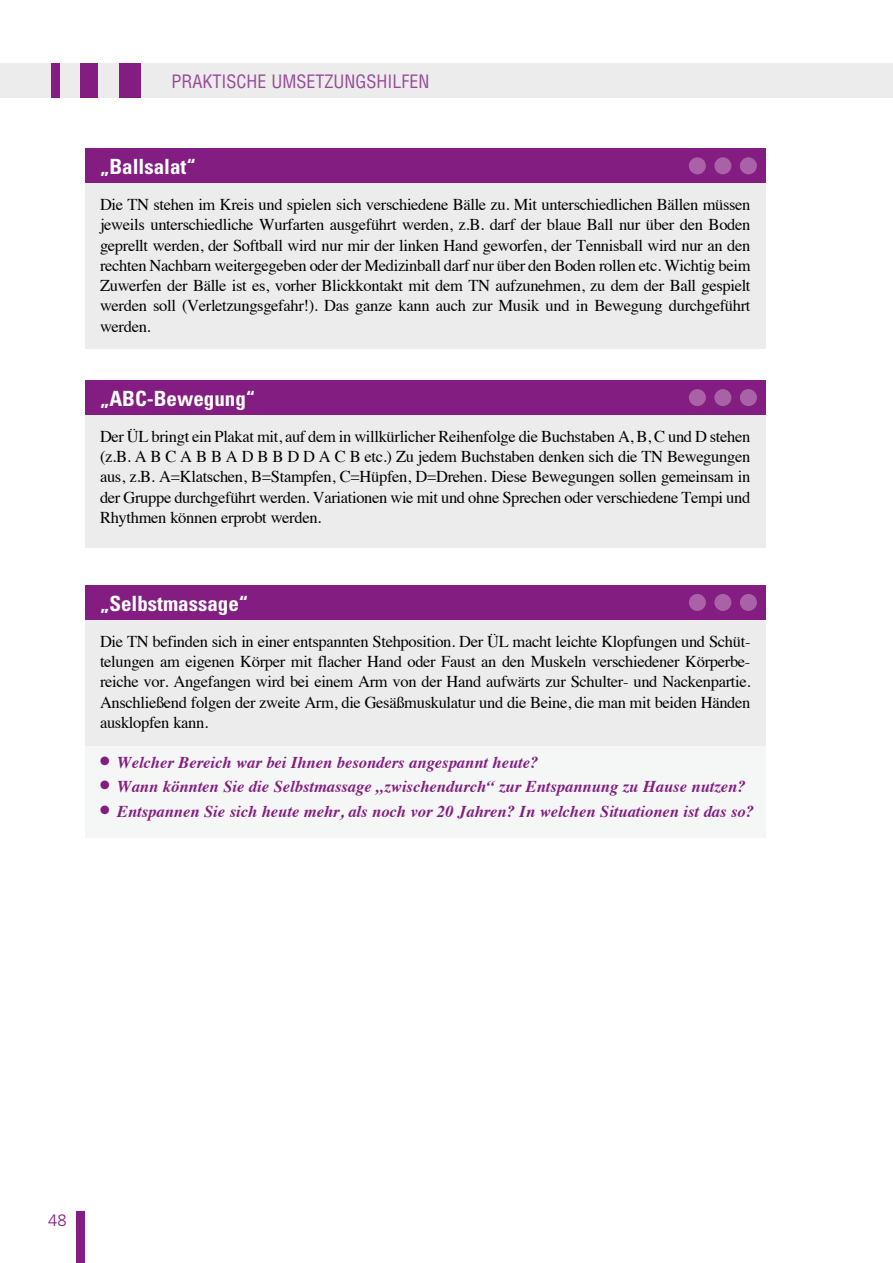
<style>
.page{position:relative;width:893px;height:1263px;background:#fff}
.page>*{position:absolute;margin:0;border:0;box-sizing:border-box;transform-origin:0 0}
.t1{font:700 condensed 21px "Univers";color:#fff}
.t2{font:condensed 18px "Helvetica";color:#994a97}
.t3{font:16.5px/20.2px "Times";letter-spacing:-.02em;color:#000;text-align:justify}
.t4{font:italic 700 16.5px "Times";color:#831d81}
.t5{font:300 16.5px "Frutiger";color:#831d81}
</style>
<div class="page">
<div style="left:0;top:64px;width:893px;height:34px;background:#ececec"></div>
<div style="left:77px;top:1212px;width:8px;height:51px;background:#831d81"></div>
<div style="left:51px;top:64px;width:9px;height:34px;background:#831d81"></div>
<div style="left:81px;top:64px;width:17px;height:34px;background:#831d81"></div>
<div style="left:119px;top:64px;width:21px;height:34px;background:#831d81"></div>
<div style="left:85px;top:415px;width:680px;height:133px;background:#ececec"></div>
<div style="left:85px;top:381px;width:680px;height:34px;background:#831d81"></div>
<div style="left:689px;top:389px;width:17px;height:17px;background:#a862a5;border-radius:50%"></div>
<div style="left:714px;top:389px;width:17px;height:17px;background:#a862a5;border-radius:50%"></div>
<div style="left:740px;top:389px;width:17px;height:17px;background:#a862a5;border-radius:50%"></div>
<div style="left:85px;top:619px;width:680px;height:133px;background:#ececec"></div>
<div style="left:85px;top:585px;width:680px;height:34px;background:#831d81"></div>
<div style="left:85px;top:746px;width:680px;height:92px;background:#f5f6f6"></div>
<div style="left:689px;top:594px;width:17px;height:17px;background:#a862a5;border-radius:50%"></div>
<div style="left:714px;top:594px;width:17px;height:17px;background:#a862a5;border-radius:50%"></div>
<div style="left:740px;top:594px;width:17px;height:17px;background:#a862a5;border-radius:50%"></div>
<div style="left:85px;top:183px;width:680px;height:166px;background:#ececec"></div>
<div style="left:85px;top:149px;width:680px;height:34px;background:#831d81"></div>
<div style="left:689px;top:157px;width:17px;height:17px;background:#a862a5;border-radius:50%"></div>
<div style="left:714px;top:157px;width:17px;height:17px;background:#a862a5;border-radius:50%"></div>
<div style="left:740px;top:157px;width:17px;height:17px;background:#a862a5;border-radius:50%"></div>
<p class="t2" style="left:172px;top:71px;width:259px">PRAKTISCHE U MSETZUNGSHILFEN</p>
<p class="t1" style="left:100px;top:154px;width:97px">„Ballsalat“</p>
<p class="t3" style="left:100px;top:193px;width:652px">Die TN stehen im Kreis und spielen sich verschiedene Bälle zu. Mit unterschiedlichen Bällen müssen jeweils unterschiedliche Wurfarten ausgeführt werden, z.B. darf der blaue Ball nur über den Boden geprellt werden, der Softball wird nur mir der linken Hand geworfen, der Tennisball wird nur an den rechten Nachbarn weitergegeben oder der Medizinball darf nur über den Boden rollen etc. Wichtig beim Zuwerfen der Bälle ist es, vorher Blickkontakt mit dem TN aufzunehmen, zu dem der Ball gespielt werden soll (Verletzungsgefahr!). Das ganze kann auch zur Musik und in Bewegung durchgeführt werden.</p>
<p class="t1" style="left:100px;top:385px;width:157px">„ABC-Bewegung“</p>
<p class="t3" style="left:100px;top:425px;width:652px">Der ÜL bringt ein Plakat mit, auf dem in willkürlicher Reihenfolge die Buchstaben A, B, C und D stehen (z.B. A B C A B B A D B B D D A C B etc.) Zu jedem Buchstaben denken sich die TN Bewegungen aus, z.B. A=Klatschen, B=Stampfen, C=Hüpfen, D=Drehen. Diese Bewegungen sollen gemeinsam in der Gruppe durchgeführt werden. Variationen wie mit und ohne Sprechen oder verschiedene Tempi und Rhythmen können erprobt werden.</p>
<p class="t1" style="left:100px;top:590px;width:150px">„Selbstmassage“</p>
<p class="t3" style="left:100px;top:630px;width:652px">Die TN befinden sich in einer entspannten Stehposition. Der ÜL macht leichte Klopfungen und Schüt&shy;telungen am eigenen Körper mit flacher Hand oder Faust an den Muskeln verschiedener Körperbe&shy;reiche vor. Angefangen wird bei einem Arm von der Hand aufwärts zur Schulter- und Nackenpartie.<br>Anschließend folgen der zweite Arm, die Gesäßmuskulatur und die Beine, die man mit beiden Händen ausklopfen kann.</p>
<p class="t4" style="left:100px;top:747px;width:440px">● Welcher Bereich war bei Ihnen besonders angespannt heute?</p>
<p class="t4" style="left:100px;top:771px;width:647px">● Wann könnten Sie die Selbstmassage „zwischendurch“ zur Entspannung zu Hause nutzen?</p>
<p class="t4" style="left:100px;top:796px;width:655px">● Entspannen Sie sich heute mehr, als noch vor 20 Jahren? In welchen Situationen ist das so?</p>
<p class="t5" style="left:48px;top:1211px;width:20px">48</p>
</div>
